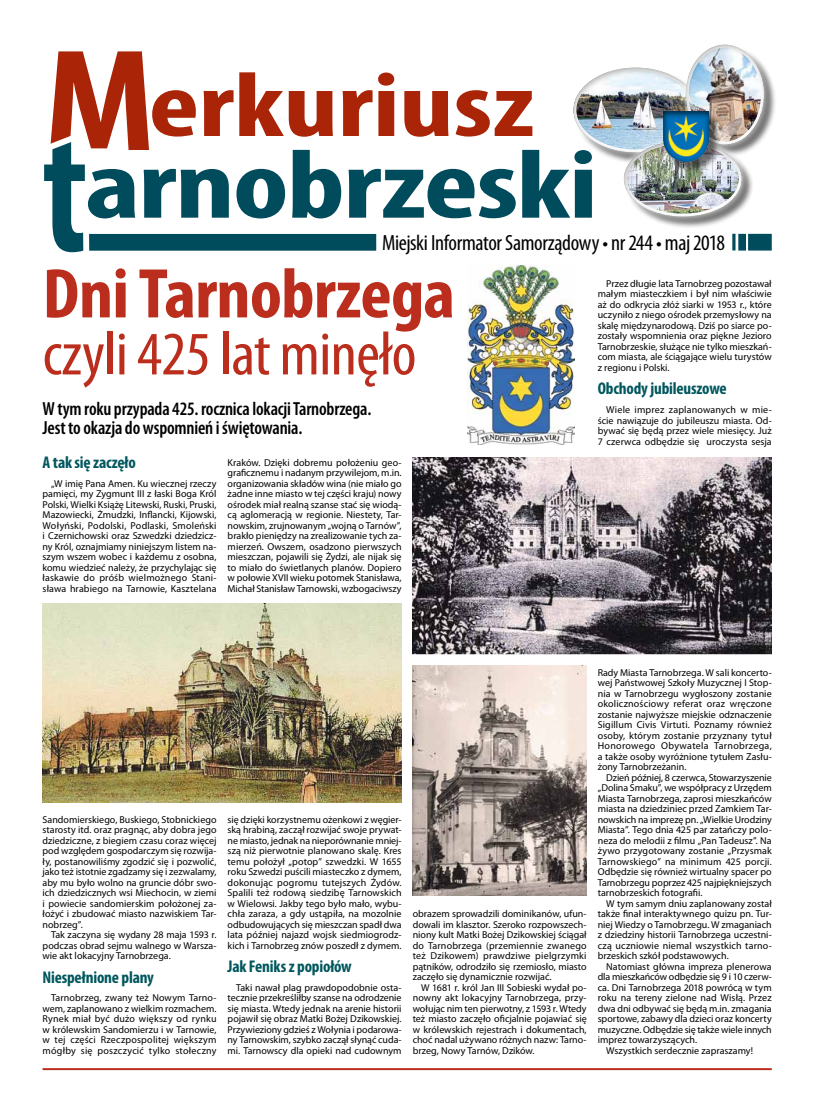
<style>
.page{position:relative;width:820px;height:1106px;background:#fff}
.page>*{position:absolute;margin:0;border:0;box-sizing:border-box;transform-origin:0 0}
.t1{font:700 condensed 98px "Myriad Pro";letter-spacing:-.015em;color:#004c5c;scale:1.33 1}
.t2{font:700 condensed 91.9px "Myriad Pro";letter-spacing:-.005em;color:#aa2407;scale:1.31 1}
.t3{font:700 condensed 71px "Myriad Pro";letter-spacing:-.01em;color:#bb2e1d;scale:1.05 1}
.t4{font:condensed 62px "Myriad Pro";letter-spacing:-.01em;color:#bb2e1d;scale:1.05 1}
.t5{font:condensed 22.1px "Myriad Pro";letter-spacing:-.02em;color:#000}
.t6{font:600 condensed 19px/19px "Myriad Pro";letter-spacing:-.01em;color:#000}
.t7{font:700 condensed 17px "Myriad Pro";letter-spacing:-.01em;color:#00575d}
.t8{font:10px/10.5px "Myriad Pro";color:#000;text-align:justify}
.s1{font-size:146.2px}
.s2{font-size:177px}
</style>
<div class="page">
<div style="left:80px;top:234px;width:296px;height:17px;background:#004c5c"></div>
<svg style="left:80px;top:233px;width:17px;height:18px"></svg>
<div style="left:747px;top:234px;width:24px;height:16px;background:#004c5c"></div>
<div style="left:738px;top:234px;width:7px;height:16px;background:#004c5c"></div>
<hr style="left:732px;top:234px;width:3px;height:16px;background:#004c5c">
<div style="left:571px;top:67px;width:126px;height:87px;background:#000;opacity:.33"></div>
<div style="left:687px;top:46px;width:89px;height:111px;background:#000;opacity:.55"></div>
<div style="left:679px;top:38px;width:91px;height:113px;background:#fff;opacity:.75"></div>
<div style="left:683px;top:44px;width:80px;height:102px;background:#000;opacity:.33"></div>
<div style="left:625px;top:142px;width:128px;height:87px;background:#000;opacity:.55"></div>
<div style="left:617px;top:134px;width:130px;height:89px;background:#fff;opacity:.75"></div>
<div style="left:622px;top:140px;width:120px;height:78px;background:#000;opacity:.33"></div>
<div style="left:664px;top:113px;width:56px;height:61px;background:#000;opacity:.55"></div>
<div style="left:662px;top:111px;width:47px;height:51px;background:#000;opacity:.75"></div>
<hr style="left:43px;top:1068px;width:728px;height:2px;background:#bb2e1d">
<img style="left:467px;top:265px;width:107px;height:180px">
<img style="left:412px;top:457px;width:359px;height:197px">
<img style="left:42px;top:603px;width:359px;height:200px">
<img style="left:412px;top:665px;width:174px;height:230px">
<h2 class="t2" style="left:44px;top:48px;width:376px"><span class="s1">m</span>erkuriusz</h2>
<h1 class="t1" style="left:43px;top:124px;width:419px"><span class="s2">t</span>arnobrzeski</h1>
<h3 class="t5" style="left:382px;top:229px;width:344px">Miejski Informator Samorządowy • nr 244 • maj 2018</h3>
<h3 class="t3" style="left:43px;top:249px;width:394px">Dni Tarnobrzega</h3>
<h3 class="t4" style="left:43px;top:316px;width:357px">czyli 425 lat minęło</h3>
<h3 class="t6" style="left:43px;top:399px;width:330px">W tym roku przypada 425. rocznica lokacji Tarnobrzega.<br>Jest to okazja do wspomnień i świętowania.</h3>
<h3 class="t7" style="left:43px;top:452px;width:95px">A tak się zaczęło</h3>
<p class="t8" style="left:43px;top:478px;width:175px;text-indent:9px">„W imię Pana Amen. Ku wiecznej rzeczy pamięci, my Zygmunt III z łaski Boga Król Polski, Wielki Książę Litewski, Ruski, Pruski, Mazowiecki, Żmudzki, Inflancki, Kijowski, Wołyński, Podolski, Podlaski, Smoleński i Czernichowski oraz Szwedzki dziedzicz&shy;ny Król, oznajmiamy niniejszym listem na&shy;szym wszem wobec i każdemu z osobna, komu wiedzieć należy, że przychylając się łaskawie do próśb wielmożnego Stani&shy;sława hrabiego na Tarnowie, Kasztelana</p>
<p class="t8" style="left:227px;top:457px;width:175px">Kraków. Dzięki dobremu położeniu geo&shy;graficznemu i nadanym przywilejom, m.in. organizowania składów wina (nie miało go żadne inne miasto w tej części kraju) nowy ośrodek miał realną szanse stać się wiodą&shy;cą aglomeracją w regionie. Niestety, Tar&shy;nowskim, zrujnowanym „wojną o Tarnów”, brakło pieniędzy na zrealizowanie tych za&shy;mierzeń. Owszem, osadzono pierwszych mieszczan, pojawili się Żydzi, ale nijak się to miało do świetlanych planów. Dopiero w połowie XVII wieku potomek Stanisława, Michał Stanisław Tarnowski, wzbogaciwszy</p>
<p class="t8" style="left:597px;top:278px;width:175px;text-indent:8px">Przez długie lata Tarnobrzeg pozostawał małym miasteczkiem i był nim właściwie aż do odkrycia złóż siarki w 1953 r., które uczyniło z niego ośrodek przemysłowy na skalę międzynarodową. Dziś po siarce po&shy;zostały wspomnienia oraz piękne Jezioro Tarnobrzeskie, służące nie tylko mieszkań&shy;com miasta, ale ściągające wielu turystów z regionu i Polski.</p>
<h3 class="t7" style="left:597px;top:378px;width:130px">Obchody jubileuszowe</h3>
<p class="t8" style="left:597px;top:404px;width:175px;text-indent:8px">Wiele imprez zaplanowanych w mie&shy;ście nawiązuje do jubileuszu miasta. Od&shy;bywać się będą przez wiele miesięcy. Już 7 czerwca odbędzie się uroczysta sesja</p>
<p class="t8" style="left:43px;top:814px;width:175px">Sandomierskiego, Buskiego, Stobnickiego starosty itd. oraz pragnąc, aby dobra jego dziedziczne, z biegiem czasu coraz więcej pod względem gospodarczym się rozwija&shy;ły, postanowiliśmy zgodzić się i pozwolić, jako też istotnie zgadzamy się i zezwalamy, aby mu było wolno na gruncie dóbr swo&shy;ich dziedzicznych wsi Miechocin, w ziemi i powiecie sandomierskim położonej za&shy;łożyć i zbudować miasto nazwiskiem Tar&shy;nobrzeg”.</p>
<p class="t8" style="left:43px;top:929px;width:175px;text-indent:8px">Tak zaczyna się wydany 28 maja 1593 r. podczas obrad sejmu walnego w Warsza&shy;wie akt lokacyjny Tarnobrzega.</p>
<h3 class="t7" style="left:43px;top:966px;width:113px">Niespełnione plany</h3>
<p class="t8" style="left:43px;top:992px;width:175px;text-indent:9px">Tarnobrzeg, zwany też Nowym Tarno&shy;wem, zaplanowano z wielkim rozmachem.<br>Rynek miał być dużo większy od rynku w królewskim Sandomierzu i w Tarnowie, w tej części Rzeczpospolitej większym mógłby się poszczycić tylko stołeczny</p>
<p class="t8" style="left:227px;top:814px;width:175px">się dzięki korzystnemu ożenkowi z węgier&shy;ską hrabiną, zaczął rozwijać swoje prywat&shy;ne miasto, jednak na nieporównanie mniej&shy;szą niż pierwotnie planowano skalę. Kres temu położył „potop” szwedzki. W 1655 roku Szwedzi puścili miasteczko z dymem, dokonując pogromu tutejszych Żydów.<br>Spalili też rodową siedzibę Tarnowskich w Wielowsi. Jakby tego było mało, wybu&shy;chła zaraza, a gdy ustąpiła, na mozolnie odbudowujących się mieszczan spadł dwa lata później najazd wojsk siedmiogrodz&shy;kich i Tarnobrzeg znów poszedł z dymem.</p>
<h3 class="t7" style="left:227px;top:955px;width:126px">Jak Feniks z popiołów</h3>
<p class="t8" style="left:227px;top:982px;width:175px;text-indent:8px">Taki nawał plag prawdopodobnie osta&shy;tecznie przekreśliłby szanse na odrodzenie się miasta. Wtedy jednak na arenie historii pojawił się obraz Matki Bożej Dzikowskiej.<br>Przywieziony gdzieś z Wołynia i podarowa&shy;ny Tarnowskim, szybko zaczął słynąć cuda&shy;mi. Tarnowscy dla opieki nad cudownym</p>
<p class="t8" style="left:412px;top:908px;width:175px">obrazem sprowadzili dominikanów, ufun&shy;dowali im klasztor. Szeroko rozpowszech&shy;niony kult Matki Bożej Dzikowskiej ściągał do Tarnobrzega (przemiennie zwanego też Dzikowem) prawdziwe pielgrzymki pątników, odrodziło się rzemiosło, miasto zaczęło się dynamicznie rozwijać.</p>
<p class="t8" style="left:412px;top:982px;width:175px;text-indent:8px">W 1681 r. król Jan III Sobieski wydał po&shy;nowny akt lokacyjny Tarnobrzega, przy&shy;wołując nim ten pierwotny, z 1593 r. Wtedy też miasto zaczęło oficjalnie pojawiać się w królewskich rejestrach i dokumentach, choć nadal używano różnych nazw: Tarno&shy;brzeg, Nowy Tarnów, Dzików.</p>
<p class="t8" style="left:597px;top:667px;width:175px">Rady Miasta Tarnobrzega. W sali koncerto&shy;wej Państwowej Szkoły Muzycznej I Stop&shy;nia w Tarnobrzegu wygłoszony zostanie okolicznościowy referat oraz wręczone zostanie najwyższe miejskie odznaczenie Sigillum Civis Virtuti. Poznamy również osoby, którym zostanie przyznany tytuł Honorowego Obywatela Tarnobrzega, a także osoby wyróżnione tytułem Zasłu&shy;żony Tarnobrzeżanin.</p>
<p class="t8" style="left:597px;top:772px;width:175px;text-indent:8px">Dzień później, 8 czerwca, Stowarzyszenie „Dolina Smaku”, we współpracy z Urzędem Miasta Tarnobrzega, zaprosi mieszkańców miasta na dziedziniec przed Zamkiem Tar&shy;nowskich na imprezę pn. „Wielkie Urodziny Miasta”. Tego dnia 425 par zatańczy polo&shy;neza do melodii z filmu „Pan Tadeusz”. Na żywo przygotowany zostanie „Przysmak Tarnowskiego” na minimum 425 porcji.<br>Odbędzie się również wirtualny spacer po Tarnobrzegu poprzez 425 najpiękniejszych tarnobrzeskich fotografii.</p>
<p class="t8" style="left:597px;top:898px;width:175px;text-indent:8px">W tym samym dniu zaplanowany został także finał interaktywnego quizu pn. Tur&shy;niej Wiedzy o Tarnobrzegu. W zmaganiach z dziedziny historii Tarnobrzega uczestni&shy;czą uczniowie niemal wszystkich tarno&shy;brzeskich szkół podstawowych.</p>
<p class="t8" style="left:606px;top:961px;width:167px">Natomiast główna impreza plenerowa</p>
<p class="t8" style="left:597px;top:971px;width:175px">dla mieszkańców odbędzie się 9 i 10 czerw-</p>
<p class="t8" style="left:597px;top:982px;width:175px">ca. Dni Tarnobrzega 2018 powrócą w tym</p>
<p class="t8" style="left:597px;top:992px;width:175px">roku na tereny zielone nad Wisłą. Przez</p>
<p class="t8" style="left:597px;top:1003px;width:175px">dwa dni odbywać się będą m.in. zmagania</p>
<p class="t8" style="left:597px;top:1013px;width:175px">sportowe, zabawy dla dzieci oraz koncerty</p>
<p class="t8" style="left:597px;top:1024px;width:175px">muzyczne. Odbędzie się także wiele innych</p>
<p class="t8" style="left:597px;top:1034px;width:101px">imprez towarzyszących.</p>
<p class="t8" style="left:606px;top:1045px;width:148px">Wszystkich serdecznie zapraszamy!</p>
</div>
